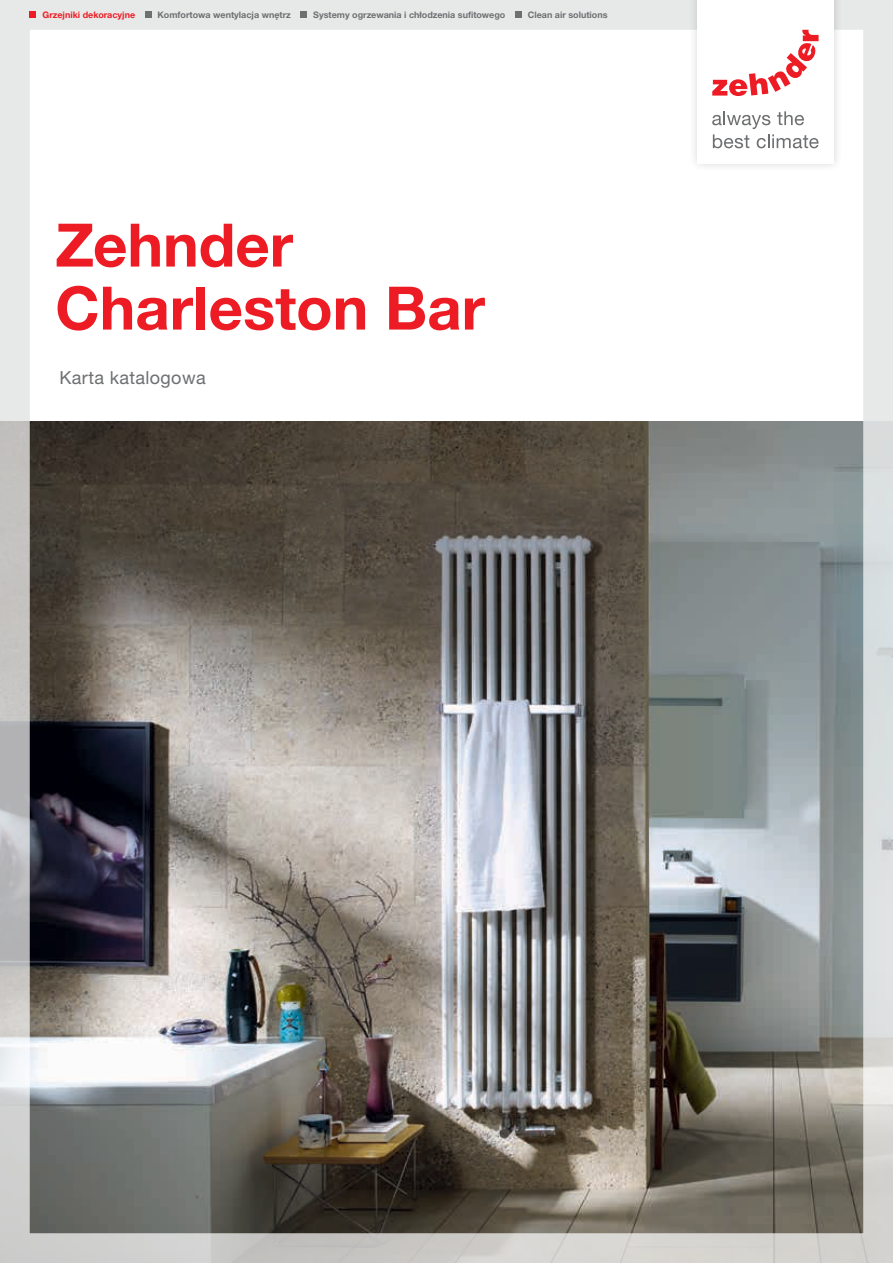
<style>
.page{position:relative;width:893px;height:1263px;background:#fff}
.page>*{position:absolute;margin:0;border:0;box-sizing:border-box;transform-origin:0 0}
.t1{font:700 60px/63px "Helvetica Neue LTW1 G";color:#ed1c24}
.t2{font:18px "Helvetica Neuefor Zehnder";letter-spacing:.02em;color:#6d6f71}
.t3{font:700 9px "Helvetica Neue LTW1 G";color:#6d6f71}
.t4{font:700 9px "Helvetica Neue LTW1 G";color:#ed1c24}
</style>
<div class="page">
<img style="left:0;top:421px;width:893px;height:842px">
<svg style="left:0;top:0;width:893px;height:421px"></svg>
<div style="left:688px;top:0;width:155px;height:173px;background:#231f20;opacity:.2"></div>
<div style="left:697px;top:0;width:136px;height:163px;background:#fff"></div>
<svg style="left:712px;top:30px;width:107px;height:66px"></svg>
<svg style="left:712px;top:111px;width:107px;height:37px"></svg>
<svg style="left:30px;top:12px;width:6px;height:6px"></svg>
<svg style="left:145px;top:12px;width:6px;height:6px"></svg>
<div style="left:300px;top:12px;width:7px;height:6px;background:#6d6f71"></div>
<svg style="left:515px;top:12px;width:6px;height:6px"></svg>
<p class="t4" style="left:43px;top:9px;width:94px">Grzejniki dekoracyjne</p>
<p class="t3" style="left:158px;top:9px;width:135px">Komfortowa wentylacja wnętrz</p>
<p class="t3" style="left:313px;top:9px;width:194px">Systemy ogrzewania i chłodzenia sufitowego</p>
<p class="t3" style="left:528px;top:9px;width:81px">Clean air solutions</p>
<h1 class="t1" style="left:55px;top:213px;width:431px">Zehnder<br>Charleston Bar</h1>
<h2 class="t2" style="left:60px;top:366px;width:148px">Karta katalogowa</h2>
</div>
